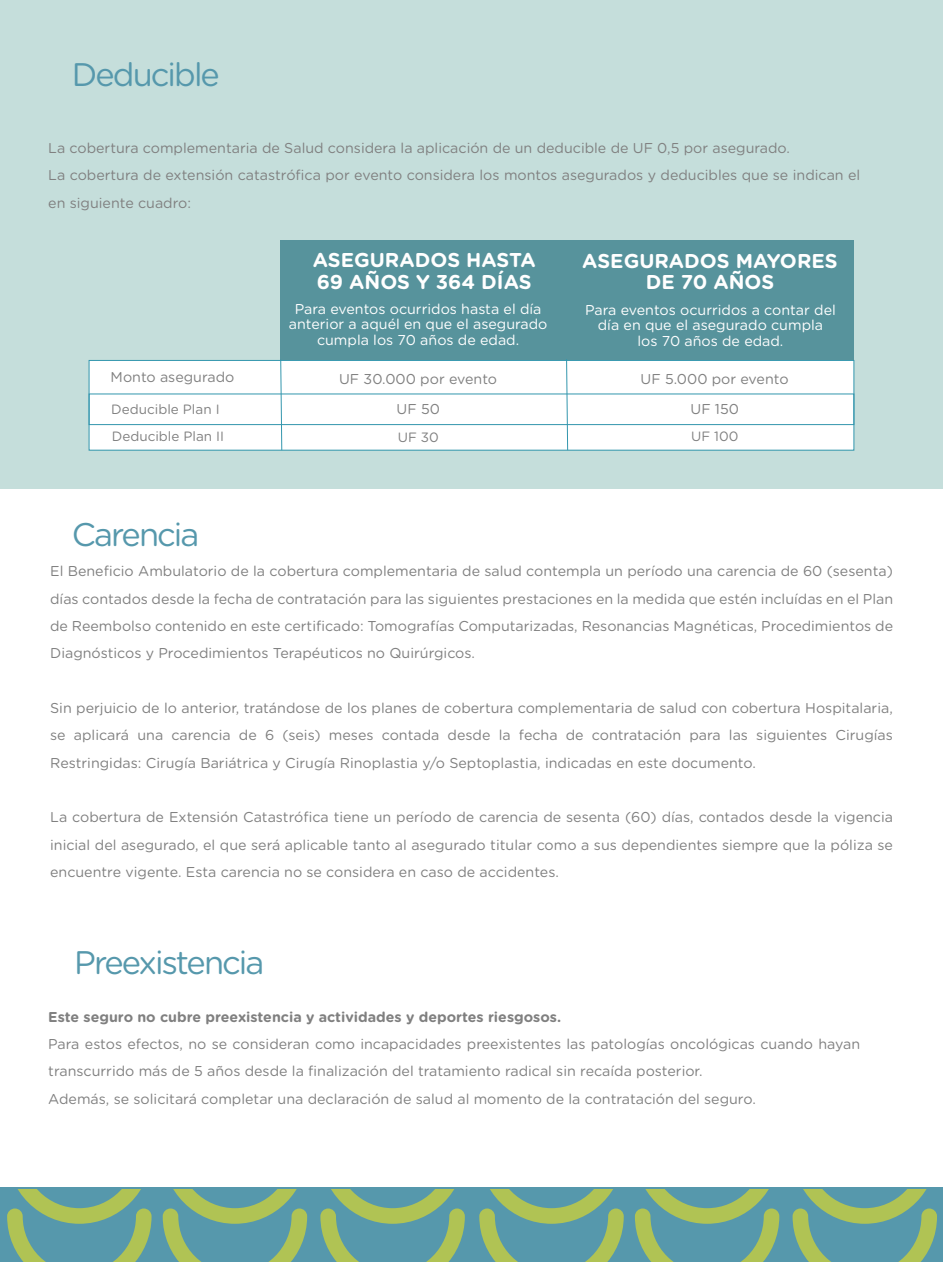
<style>
.page{position:relative;width:943px;height:1262px;background:#fff}
.page>*{position:absolute;margin:0;border:0;box-sizing:border-box;transform-origin:0 0}
.t1{font:32.62px "Gotham Rounded";letter-spacing:-.06em;color:#5698ac}
.t2{font:700 20.02px/21.1px "Gotham Rounded";color:#fff}
.t3{font:14.25px/27.3px "Gotham Rounded";color:#808080;text-align:justify}
.t4{font:14.25px/15.8px "Gotham Rounded";color:#fff;text-align:center}
.t5{font:700 14.25px "Gotham Rounded";color:#808080}
.t6{font:13.5px/27.2px "Gotham Rounded";color:#808080}
</style>
<div class="page">
<div style="left:0;top:0;width:943px;height:489px;background:#c5dedb"></div>
<div style="left:0;top:1187px;width:943px;height:74px;background:#5698ac"></div>
<svg style="left:7px;top:1189px;width:144px;height:72px"></svg>
<svg style="left:163px;top:1189px;width:144px;height:72px"></svg>
<svg style="left:320px;top:1189px;width:145px;height:72px"></svg>
<svg style="left:479px;top:1189px;width:144px;height:72px"></svg>
<svg style="left:635px;top:1189px;width:144px;height:72px"></svg>
<svg style="left:792px;top:1189px;width:145px;height:72px"></svg>
<div style="left:89px;top:360px;width:764px;height:90px;background:#fff"></div>
<div style="left:89px;top:360px;width:765px;height:65px;border:1px solid #3296ad"></div>
<div style="left:280px;top:241px;width:573px;height:119px;background:#57939c"></div>
<svg style="left:566px;top:359px;width:2px;height:92px"></svg>
<svg style="left:280px;top:360px;width:2px;height:91px"></svg>
<h1 class="t1" style="left:72px;top:53px;width:149px">Deducible</h1>
<p class="t3" style="left:48px;top:133px;width:813px;text-align:left">La cobertura complementaria de Salud considera la aplicación de un deducible de UF 0,5 por asegurado.<br>La cobertura de extensión catastrófica por evento considera los montos asegurados y deducibles que se indican el en siguiente cuadro:</p>
<h2 class="t2" style="left:313px;top:249px;width:225px">ASEGURADOS HASTA<br>69 AÑOS Y 364 DÍAS</h2>
<h2 class="t2" style="left:582px;top:249px;width:257px;text-align:center">ASEGURADOS MAYORES<br>DE 70 AÑOS</h2>
<p class="t4" style="left:289px;top:300px;width:260px">Para eventos ocurridos hasta el día anterior a aquél en que el asegurado cumpla los 70 años de edad.</p>
<p class="t4" style="left:585px;top:301px;width:252px">Para eventos ocurridos a contar del día en que el asegurado cumpla<br>los 70 años de edad.</p>
<p class="t3" style="left:111px;top:362px;width:125px">Monto asegurado</p>
<p class="t3" style="left:339px;top:365px;width:159px">UF 30.000 por evento</p>
<p class="t3" style="left:640px;top:363px;width:149px;line-height:30px;text-align:center">UF 5.000 por evento<br>UF 150</p>
<p class="t6" style="left:111px;top:395px;width:114px">Deducible Plan I<br>Deducible Plan II</p>
<p class="t3" style="left:396px;top:395px;width:45px">UF 50</p>
<p class="t6" style="left:398px;top:422px;width:43px">UF 30</p>
<p class="t6" style="left:691px;top:422px;width:49px">UF 100</p>
<h1 class="t1" style="left:72px;top:512px;width:129px">Carencia</h1>
<p class="t3" style="left:50px;top:557px;width:844px">El Beneficio Ambulatorio de la cobertura complementaria de salud contempla un período una carencia de 60 (sesenta) días contados desde la fecha de contratación para las siguientes prestaciones en la medida que estén incluídas en el Plan de Reembolso contenido en este certificado: Tomografías Computarizadas, Resonancias Magnéticas, Procedimientos de Diagnósticos y Procedimientos Terapéuticos no Quirúrgicos.</p>
<p class="t3" style="left:50px;top:693px;width:844px">Sin perjuicio de lo anterior, tratándose de los planes de cobertura complementaria de salud con cobertura Hospitalaria, se aplicará una carencia de 6 (seis) meses contada desde la fecha de contratación para las siguientes Cirugías Restringidas: Cirugía Bariátrica y Cirugía Rinoplastia y/o Septoplastia, indicadas en este documento.</p>
<p class="t3" style="left:50px;top:803px;width:844px">La cobertura de Extensión Catastrófica tiene un período de carencia de sesenta (60) días, contados desde la vigencia inicial del asegurado, el que será aplicable tanto al asegurado titular como a sus dependientes siempre que la póliza se encuentre vigente. Esta carencia no se considera en caso de accidentes.</p>
<h1 class="t1" style="left:74px;top:939px;width:192px">Preexistencia</h1>
<p class="t5" style="left:48px;top:1006px;width:514px">Este seguro no cubre preexistencia y actividades y deportes riesgosos.</p>
<p class="t3" style="left:48px;top:1029px;width:813px;text-align:left">Para estos efectos, no se consideran como incapacidades preexistentes las patologías oncológicas cuando hayan transcurrido más de 5 años desde la finalización del tratamiento radical sin recaída posterior.<br>Además, se solicitará completar una declaración de salud al momento de la contratación del seguro.</p>
</div>
